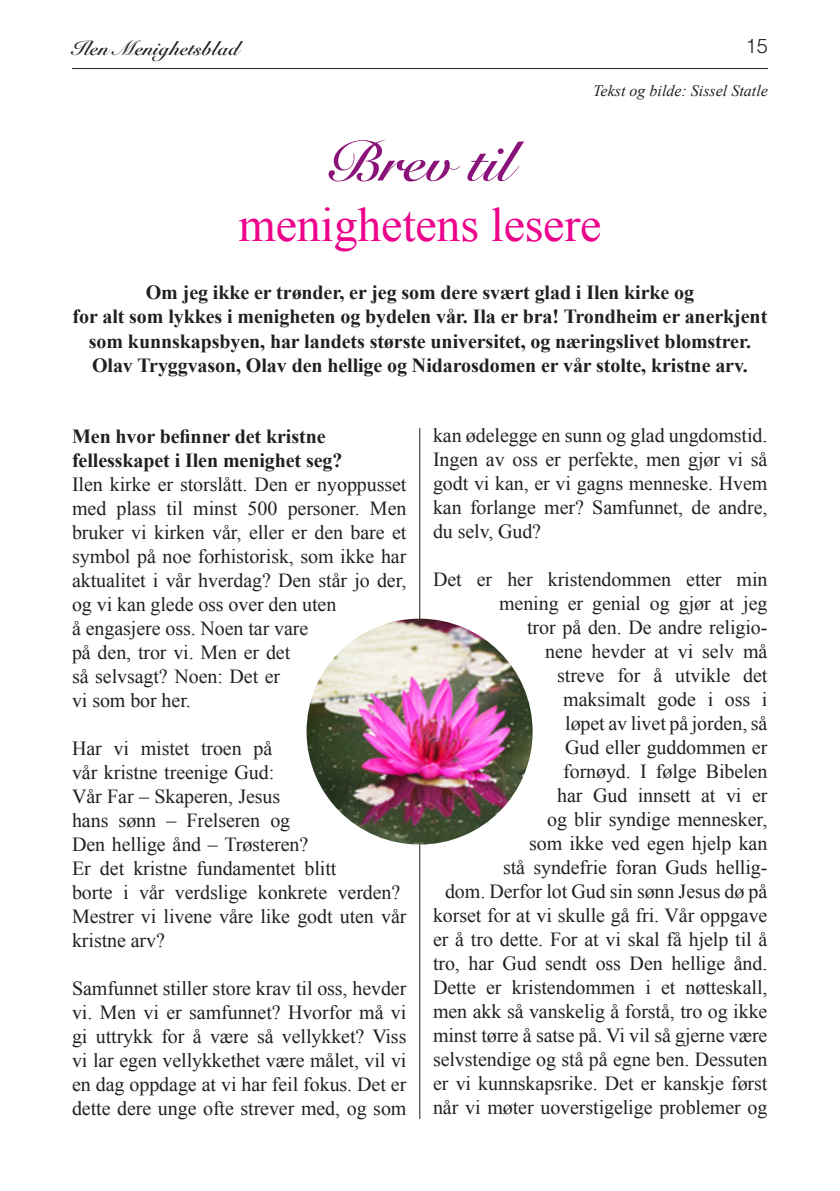
<style>
.page{position:relative;width:840px;height:1191px;background:#fff}
.page>*{position:absolute;margin:0;border:0;box-sizing:border-box;transform-origin:0 0}
.t1{font:56px "Snell Roundhand Bold Script";color:#8a1379}
.t2{font:48px "Times New Roman";letter-spacing:-.005em;color:#ed028c}
.Mellomtittel{font:20px/24px "Times New Roman";letter-spacing:-.005em;color:#231f20;text-align:justify}
.Mellomtittel-2{font:700 20px/24px "Times New Roman";letter-spacing:-.005em;color:#231f20;text-align:center}
.t3{font:20px "Snell Roundhand Bold Script";letter-spacing:.02em;color:#231f20}
.t4{font:300 20px "Helvetica LT Std";color:#231f20}
.betegnelse{font:italic 16px "Times New Roman";color:#231f20}
</style>
<div class="page">
<hr style="left:72px;top:68px;width:695px;height:1px;background:#231f20">
<hr style="left:419px;top:428px;width:1px;height:691px;background:#231f20">
<img style="left:306px;top:618px;width:226px;height:226px;border-radius:113px">
<p class="t3" style="left:72px;top:36px;width:168px">Ilen Menighetsblad</p>
<p class="t4" style="left:745px;top:33px;width:24px">15</p>
<p class="betegnelse" style="left:593px;top:80px;width:176px">Tekst og bilde: Sissel Statle</p>
<p class="t1" style="left:327px;top:128px;width:188px">Brev til</p>
<p class="t2" style="left:238px;top:192px;width:364px">menighetens lesere</p>
<p class="Mellomtittel-2" style="left:146px;top:280px;width:549px">Om jeg ikke er trønder, er jeg som dere svært glad i Ilen kirke og</p>
<p class="Mellomtittel-2" style="left:73px;top:304px;width:695px">for alt som lykkes i menigheten og bydelen vår. Ila er bra! Trondheim er anerkjent som kunnskapsbyen, har landets største universitet, og næringslivet blomstrer.</p>
<p class="Mellomtittel-2" style="left:92px;top:352px;width:657px">Olav Tryggvason, Olav den hellige og Nidarosdomen er vår stolte, kristne arv.</p>
<p class="Mellomtittel-2" style="left:72px;top:424px;width:255px">Men hvor befinner det kristne</p>
<p class="Mellomtittel-2" style="left:72px;top:448px;width:272px">fellesskapet i Ilen menighet seg?</p>
<p class="Mellomtittel" style="left:72px;top:472px;width:336px;text-align:left">Ilen kirke er storslått. Den er nyoppusset med plass til minst 500 personer. Men bruker vi kirken vår, eller er den bare et symbol på noe forhistorisk, som ikke har aktualitet i vår hverdag? Den står jo der, og vi kan glede oss over den uten<br>å engasjere oss. Noen tar vare<br>på den, tror vi. Men er det<br>så selvsagt? Noen: Det er<br>vi som bor her.</p>
<p class="Mellomtittel" style="left:72px;top:736px;width:336px;text-align:left">Har vi mistet troen på<br>vår kristne treenige Gud:<br>Vår Far – Skaperen, Jesus<br>hans sønn – Frelseren og<br>Den hellige ånd – Trøsteren?<br>Er det kristne fundamentet blitt<br>borte i vår verdslige konkrete verden?<br>Mestrer vi livene våre like godt uten vår kristne arv?</p>
<p class="Mellomtittel" style="left:72px;top:976px;width:336px">Samfunnet stiller store krav til oss, hevder vi. Men vi er samfunnet? Hvorfor må vi gi uttrykk for å være så vellykket? Viss vi lar egen vellykkethet være målet, vil vi en dag oppdage at vi har feil fokus. Det er dette dere unge ofte strever med, og som</p>
<p class="Mellomtittel" style="left:433px;top:423px;width:336px">kan ødelegge en sunn og glad ungdomstid.<br>Ingen av oss er perfekte, men gjør vi så godt vi kan, er vi gagns menneske. Hvem kan forlange mer? Samfunnet, de andre, du selv, Gud?</p>
<p class="Mellomtittel" style="left:433px;top:567px;width:336px;text-align:right">Det er her kristendommen etter min mening er genial og gjør at jeg<br>tror på den. De andre religio-<br>nene hevder at vi selv må<br>streve for å utvikle det<br>maksimalt gode i oss i<br>løpet av livet på jorden, så<br>Gud eller guddommen er<br>fornøyd. I følge Bibelen<br>har Gud innsett at vi er<br>og blir syndige mennesker,<br>som ikke ved egen hjelp kan<br>stå syndefrie foran Guds hellig-<br>dom. Derfor lot Gud sin sønn Jesus dø på korset for at vi skulle gå fri. Vår oppgave er å tro dette. For at vi skal få hjelp til å tro, har Gud sendt oss Den hellige ånd.<br>Dette er kristendommen i et nøtteskall, men akk så vanskelig å forstå, tro og ikke minst tørre å satse på. Vi vil så gjerne være selvstendige og stå på egne ben. Dessuten er vi kunnskapsrike. Det er kanskje først når vi møter uoverstigelige problemer og</p>
</div>
